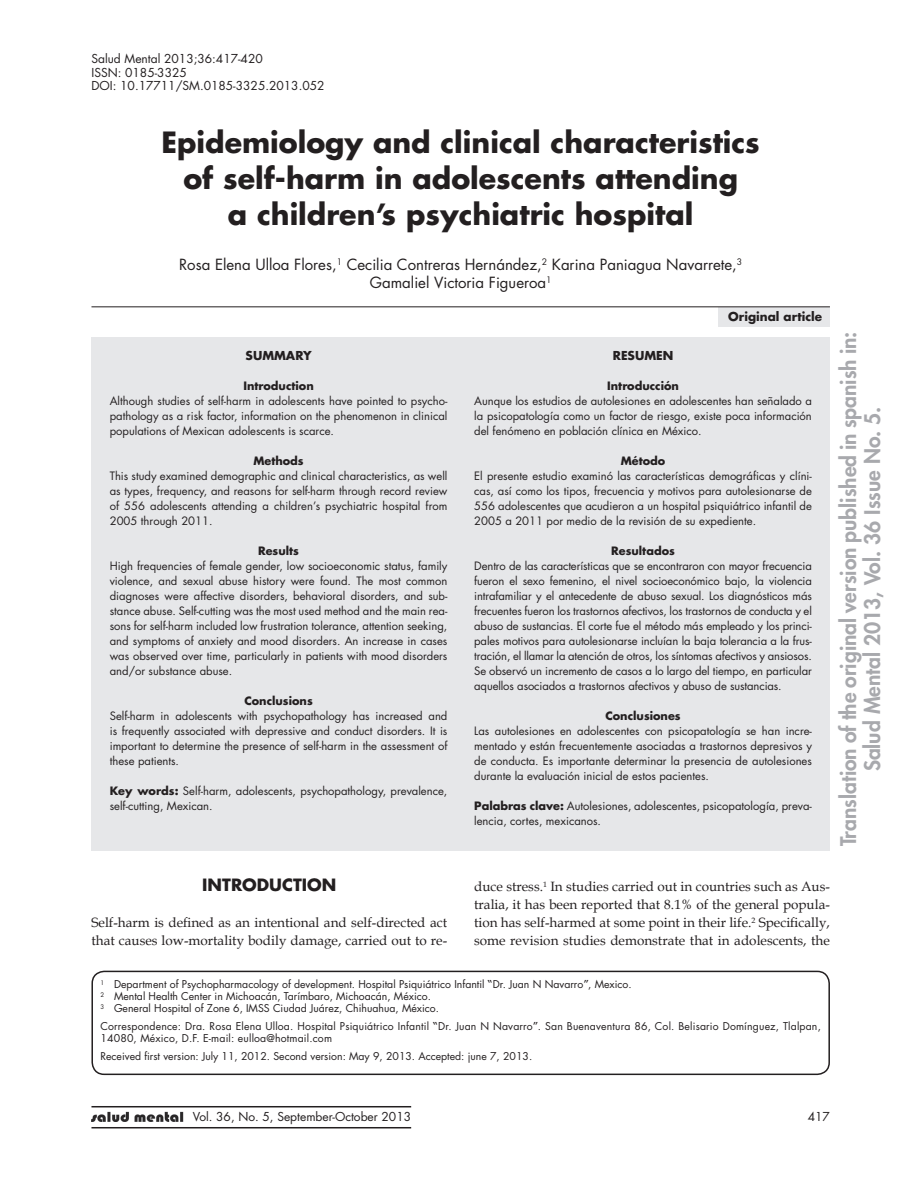
<style>
.page{position:relative;width:902px;height:1178px;background:#fff}
.page>*{position:absolute;margin:0;border:0;box-sizing:border-box;transform-origin:0 0}
.t1{font:700 28.5px/36px "Futura Std";color:#231f20;text-align:center}
.t2{font:800 21px/24px "Futura Std";color:#a8a9ad;text-align:center}
.t3{font:700 16.5px "Futura Std";color:#231f20}
.t4{font:15px/18px "Futura Std";color:#231f20;text-align:center}
.t5{font:13.5px/18px "Book Antiqua";color:#231f20}
.t6{font:12px/13.5px "Futura Std";color:#231f20}
.t7{font:700 12px "Futura Std";color:#231f20}
.t8{font:11.25px/15px "Futura Std";color:#231f20;text-align:justify}
.t9{font:700 11.25px "Futura Std";color:#231f20}
.t10{font:10.5px/12px "Futura Std";color:#231f20}
.s1{font-weight:700}
.s2{font-family:"Verdana"}
</style>
<div class="page">
<hr style="left:91px;top:1106px;width:320px;height:1px;background:#231f20">
<hr style="left:91px;top:1127px;width:320px;height:1px;background:#231f20">
<img style="left:91px;top:1112px;width:92px;height:9px">
<div style="left:718px;top:307px;width:111px;height:19px;background:#e6e7e9"></div>
<hr style="left:91px;top:306px;width:738px;height:1px;background:#231f20">
<div style="left:91px;top:337px;width:738px;height:513px;background:#e6e7e9"></div>
<div style="left:91px;top:971px;width:738px;height:104px;border:2px solid #231f20;border-radius:12px"></div>
<p class="t6" style="left:91px;top:52px;width:234px">Salud Mental 2013;36:417-420<br>ISSN: 0185-3325<br>DOI: 10.17711/SM.0185-3325.2013.052</p>
<h1 class="t1" style="left:161px;top:124px;width:600px">Epidemiology and clinical characteristics of self-harm in adolescents attending<br>a children’s psychiatric hospital</h1>
<h3 class="t4" style="left:179px;top:256px;width:564px">Rosa Elena Ulloa Flores,<sup>1</sup> Cecilia Contreras Hernández,<sup>2</sup> Karina Paniagua Navarrete,<sup>3<br></sup>Gamaliel Victoria Figueroa<sup>1</sup></h3>
<p class="t7" style="left:245px;top:348px;width:67px">SUMMARY</p>
<p class="t9" style="left:243px;top:379px;width:72px">Introduction</p>
<p class="t8" style="left:110px;top:394px;width:339px">Although studies of self-harm in adolescents have pointed to psycho&shy;pathology as a risk factor, information on the phenomenon in clinical populations of Mexican adolescents is scarce.</p>
<p class="t9" style="left:253px;top:454px;width:52px">Methods</p>
<p class="t8" style="left:110px;top:469px;width:339px">This study examined demographic and clinical characteristics, as well as types, frequency, and reasons for self-harm through record review of 556 adolescents attending a children’s psychiatric hospital from 2005 through 2011.</p>
<p class="t9" style="left:258px;top:544px;width:42px">Results</p>
<p class="t8" style="left:110px;top:559px;width:339px">High frequencies of female gender, low socioeconomic status, family violence, and sexual abuse history were found. The most common diagnoses were affective disorders, behavioral disorders, and sub&shy;stance abuse. Self-cutting was the most used method and the main rea&shy;sons for self-harm included low frustration tolerance, attention seeking, and symptoms of anxiety and mood disorders. An increase in cases was observed over time, particularly in patients with mood disorders and/or substance abuse.</p>
<p class="t9" style="left:244px;top:694px;width:70px">Conclusions</p>
<p class="t8" style="left:110px;top:709px;width:339px">Self-harm in adolescents with psychopathology has increased and is frequently associated with depressive and conduct disorders. It is important to determine the presence of self-harm in the assessment of these patients.</p>
<p class="t8" style="left:110px;top:784px;width:339px"><span class="s1">Key words:</span> Self-harm, adolescents, psychopathology, prevalence, self-cutting, Mexican.</p>
<p class="t7" style="left:728px;top:309px;width:95px">Original article</p>
<p class="t7" style="left:612px;top:348px;width:62px">RESUMEN</p>
<p class="t9" style="left:607px;top:379px;width:73px">Introducción</p>
<p class="t8" style="left:474px;top:394px;width:339px">Aunque los estudios de autolesiones en adolescentes han señalado a la psicopatología como un factor de riesgo, existe poca información del fenómeno en población clínica en México.</p>
<p class="t9" style="left:620px;top:454px;width:46px">Método</p>
<p class="t8" style="left:474px;top:469px;width:339px">El presente estudio examinó las características demográficas y clíni&shy;cas, así como los tipos, frecuencia y motivos para autolesionarse de 556 adolescentes que acudieron a un hospital psiquiátrico infantil de 2005 a 2011 por medio de la revisión de su expediente.</p>
<p class="t9" style="left:611px;top:544px;width:65px">Resultados</p>
<p class="t8" style="left:474px;top:559px;width:339px">Dentro de las características que se encontraron con mayor frecuencia fueron el sexo femenino, el nivel socioeconómico bajo, la violencia intrafamiliar y el antecedente de abuso sexual. Los diagnósticos más frecuentes fueron los trastornos afectivos, los trastornos de conducta y el abuso de sustancias. El corte fue el método más empleado y los princi&shy;pales motivos para autolesionarse incluían la baja tolerancia a la frus&shy;tración, el llamar la atención de otros, los síntomas afectivos y ansiosos.<br>Se observó un incremento de casos a lo largo del tiempo, en particular aquellos asociados a trastornos afectivos y abuso de sustancias.</p>
<p class="t9" style="left:605px;top:709px;width:77px">Conclusiones</p>
<p class="t8" style="left:474px;top:724px;width:339px">Las autolesiones en adolescentes con psicopatología se han incre&shy;mentado y están frecuentemente asociadas a trastornos depresivos y de conducta. Es importante determinar la presencia de autolesiones durante la evaluación inicial de estos pacientes.</p>
<p class="t8" style="left:474px;top:799px;width:339px"><span class="s1">Palabras clave:</span> Autolesiones, adolescentes, psicopatología, preva&shy;lencia, cortes, mexicanos.</p>
<h2 class="t2" style="left:836px;top:846px;width:516px;rotate:-90deg">Translation of the original version published in spanish in:<br>Salud Mental 2013, Vol. 36 Issue No. 5.</h2>
<h3 class="t3" style="left:202px;top:874px;width:135px">INTRODUCTION</h3>
<p class="t5" style="left:91px;top:913px;width:357px">Self-harm is defined as an intentional and self-directed act that causes low-mortality bodily damage, carried out to re-</p>
<p class="t5" style="left:474px;top:877px;width:357px;text-align:justify">duce stress.<sup>1</sup> In studies carried out in countries such as Aus&shy;tralia, it has been reported that 8.1% of the general popula&shy;tion has self-harmed at some point in their life.<sup>2</sup> Specifically, some revision studies demonstrate that in adolescents, the</p>
<p class="t10" style="left:100px;top:978px;width:532px"><sup>1</sup> Department of Psychopharmacology of development. Hospital Psiquiátrico Infantil <span class="s2">“</span>Dr. Juan N Navarro<span class="s2">”</span>, Mexico.<br><sup>2</sup> Mental Health Center in Michoacán, Tarímbaro, Michoacán, México.<br><sup>3</sup> General Hospital of Zone 6, IMSS Ciudad Juárez, Chihuahua, México.</p>
<p class="t10" style="left:100px;top:1020px;width:721px">Correspondence: Dra. Rosa Elena Ulloa. Hospital Psiquiátrico Infantil <span class="s2">“</span>Dr. Juan N Navarro<span class="s2">”</span>. San Buenaventura 86, Col. Belisario Domínguez, Tlalpan,<br>14080, México, D.F. E-mail: eulloa@hotmail.com</p>
<p class="t10" style="left:100px;top:1050px;width:433px">Received first version: July 11, 2012. Second version: May 9, 2013. Accepted: june 7, 2013.</p>
<p class="t6" style="left:193px;top:1110px;width:220px">Vol. 36, No. 5, September-October 2013</p>
<p class="t6" style="left:807px;top:1110px;width:24px">417</p>
</div>
